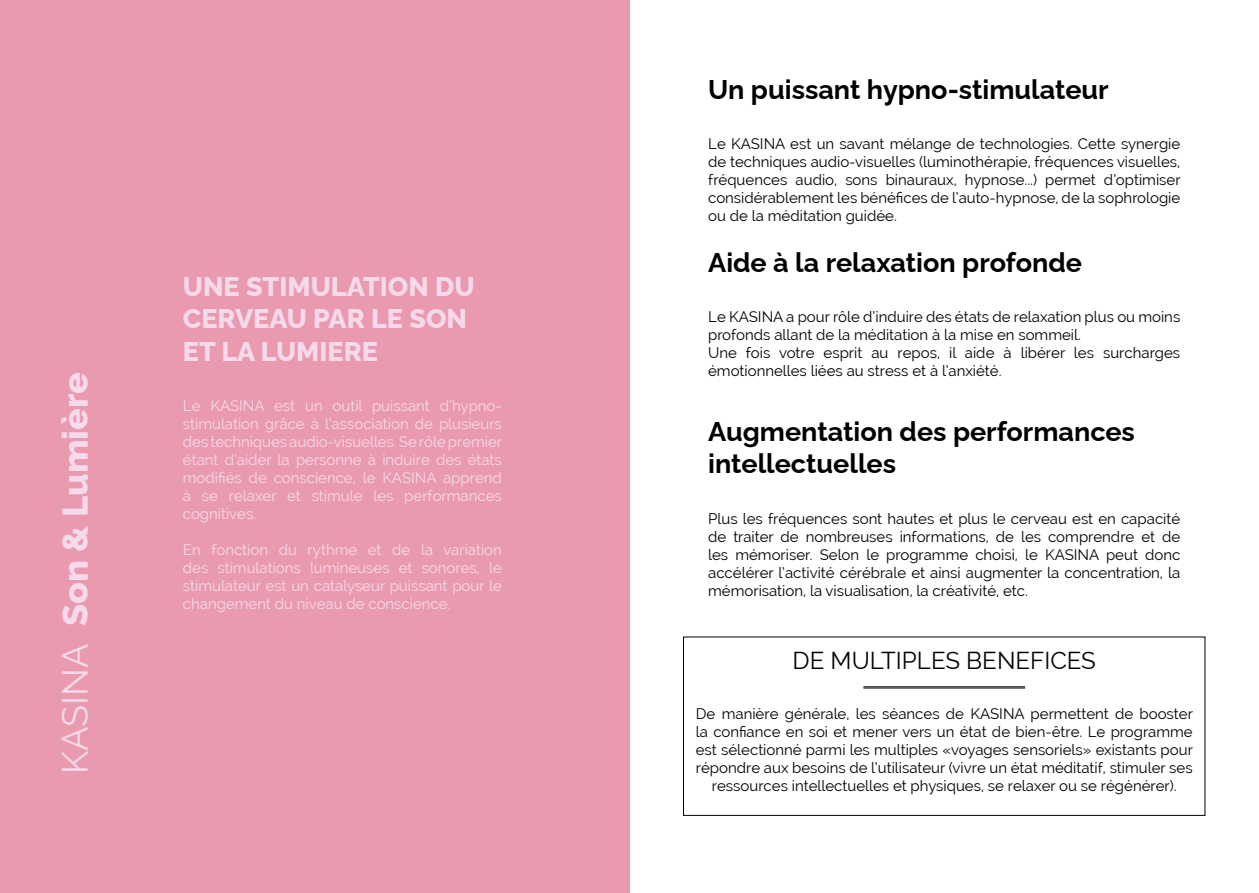
<style>
.page{position:relative;width:1259px;height:893px;background:#fff}
.page>*{position:absolute;margin:0;border:0;box-sizing:border-box;transform-origin:0 0}
.t1{font:100 36px "Raleway";color:#f6daeb}
.t2{font:100 27px/32.4px "Raleway";color:#000}
.t3{font:100 27px/32.4px "Raleway";color:#f6daeb}
.t4{font:24px "Raleway";color:#000}
.t5{font:15px/18px "Raleway";color:#000;text-align:justify}
.t6{font:15px/18px "Raleway";color:#f6daeb;text-align:justify}
.s1{font-weight:400}
</style>
<div class="page">
<div style="left:0;top:0;width:629px;height:893px;background:#e99aaf"></div>
<hr style="left:863px;top:686px;width:162px;height:1px;background:#000">
<hr style="left:863px;top:688px;width:162px;height:1px;background:#000">
<div style="left:683px;top:637px;width:522px;height:179px;border:1px solid #000"></div>
<h1 class="t1" style="left:46px;top:774px;width:403px;rotate:-90deg"><span class="s1">KASINA</span> Son &amp; Lumière</h1>
<h2 class="t3" style="left:183px;top:267px;width:293px">UNE STIMULATION DU<br>CERVEAU PAR LE SON<br>ET LA LUMIERE</h2>
<p class="t6" style="left:183px;top:397px;width:321px">Le KASINA est un outil puissant d’hypno&shy;stimulation grâce à l’association de plusieurs des techniques audio-visuelles. Se rôle premier étant d’aider la personne à induire des états modifiés de conscience, le KASINA apprend à se relaxer et stimule les performances cognitives.</p>
<p class="t6" style="left:183px;top:541px;width:320px">En fonction du rythme et de la variation des stimulations lumineuses et sonores, le stimulateur est un catalyseur puissant pour le changement du niveau de conscience.</p>
<h2 class="t2" style="left:708px;top:70px;width:402px">Un puissant hypno-stimulateur</h2>
<p class="t5" style="left:708px;top:135px;width:474px">Le KASINA est un savant mélange de technologies. Cette synergie de techniques audio-visuelles (luminothérapie, fréquences visuelles, fréquences audio, sons binauraux, hypnose...) permet d’optimiser considérablement les bénéfices de l’auto-hypnose, de la sophrologie ou de la méditation guidée.</p>
<h2 class="t2" style="left:708px;top:243px;width:375px">Aide à la relaxation profonde</h2>
<p class="t5" style="left:708px;top:308px;width:473px;text-align:left">Le KASINA a pour rôle d’induire des états de relaxation plus ou moins profonds allant de la méditation à la mise en sommeil.<br>Une fois votre esprit au repos, il aide à libérer les surcharges émotionnelles liées au stress et à l’anxiété.</p>
<h2 class="t2" style="left:708px;top:412px;width:428px">Augmentation des performances intellectuelles</h2>
<p class="t5" style="left:708px;top:509px;width:473px">Plus les fréquences sont hautes et plus le cerveau est en capacité de traiter de nombreuses informations, de les comprendre et de les mémoriser. Selon le programme choisi, le KASINA peut donc accélérer l’activité cérébrale et ainsi augmenter la concentration, la mémorisation, la visualisation, la créativité, etc.</p>
<h3 class="t4" style="left:792px;top:646px;width:305px">DE MULTIPLES BENEFICES</h3>
<p class="t5" style="left:696px;top:705px;width:498px;text-align:center">De manière générale, les séances de KASINA permettent de booster la confiance en soi et mener vers un état de bien-être. Le programme est sélectionné parmi les multiples «voyages sensoriels» existants pour répondre aux besoins de l’utilisateur (vivre un état méditatif, stimuler ses ressources intellectuelles et physiques, se relaxer ou se régénérer).</p>
</div>
